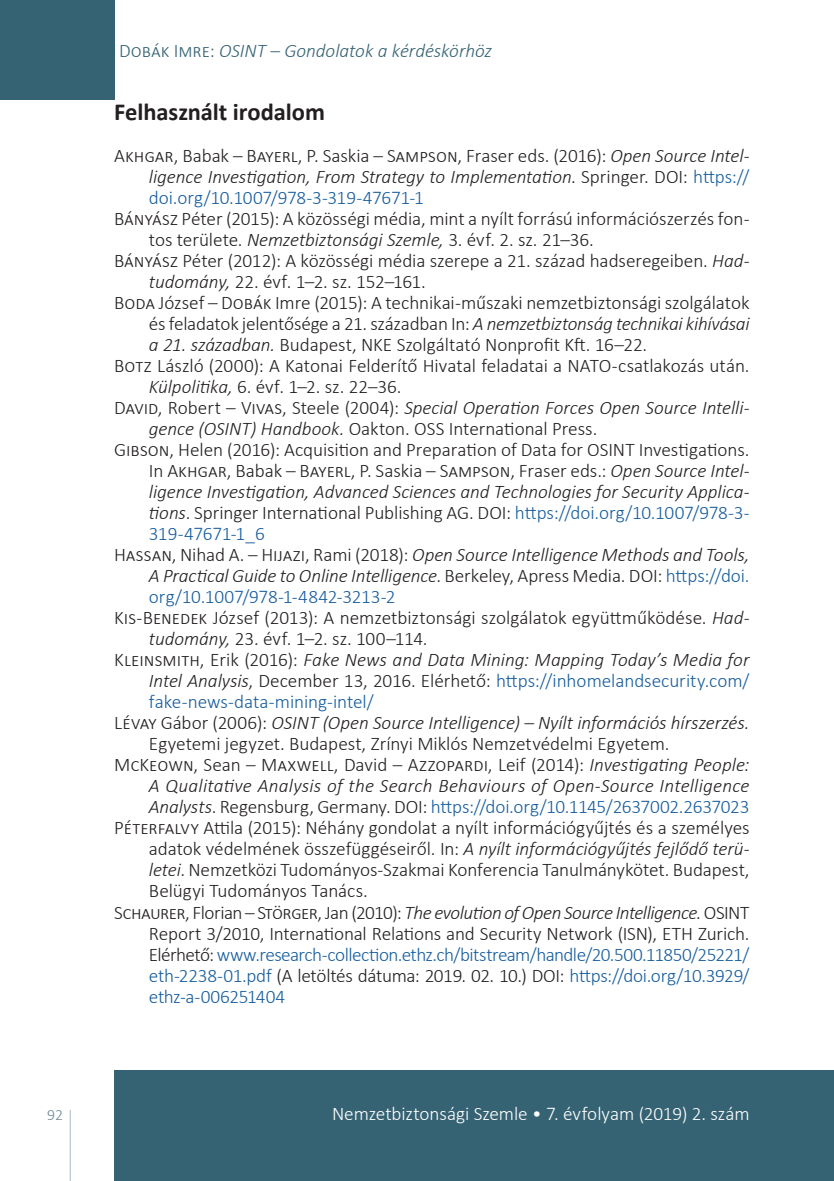
<style>
.page{position:relative;width:834px;height:1181px;background:#fff}
.page>*{position:absolute;margin:0;border:0;box-sizing:border-box;transform-origin:0 0}
.Head_1{font:700 24.5px "Calibri";letter-spacing:-.005em;color:#231f20}
._6__Bibliography_ite{font:300 19.25px/21px "Calibri";letter-spacing:-.005em;color:#231f20}
._6__Bibliography_ite-2{font:italic 300 19.25px/21px "Calibri";letter-spacing:.005em;color:#231f20;text-align:justify}
._6__Bibliography_ite-3{font:300 19.25px/21px "Calibri";letter-spacing:-.005em;color:#175d9e;text-align:justify}
.t1{font:300 19.25px "Calibri";letter-spacing:-.005em;color:#fff}
.t2{font:italic 300 19.25px "Calibri";letter-spacing:-.005em;color:#366374}
.t3{font:300 15.75px "Calibri";color:#6c8694}
.s1{font-style:normal}
.s2{font-style:italic}
.s3{color:#175d9e}
.s4{font-style:normal;color:#175d9e}
.s5{color:#231f20}
.s6{font-style:italic;color:#231f20}
</style>
<div class="page">
<svg style="left:69px;top:1110px;width:2px;height:71px"></svg>
<div style="left:114px;top:1070px;width:719px;height:111px;background:#366374"></div>
<div style="left:0;top:0;width:114px;height:99px;background:#366374"></div>
<p class="t2" style="left:119px;top:39px;width:374px"><span class="s1">Dobák Imre:</span> OSINT – Gondolatok a kérdéskörhöz</p>
<p class="Head_1" style="left:114px;top:95px;width:212px">Felhasznált irodalom</p>
<p class="_6__Bibliography_ite" style="left:149px;top:145px;width:602px;text-align:justify;text-indent:-35px">Akhgar, Babak – Bayerl, P. Saskia – Sampson, Fraser eds. (2016): <span class="s2">Open Source Intel&shy;ligence Investigation, From Strategy to Implementation</span>. Springer. DOI: <span class="s3">https:// doi.org/10.1007/978-3-319-47671-1</span></p>
<p class="_6__Bibliography_ite" style="left:149px;top:208px;width:602px;text-indent:-35px">Bányász Péter (2015): A közösségi média, mint a nyílt forrású információszerzés fon&shy;tos területe. <span class="s2">Nemzetbiztonsági Szemle,</span> 3. évf. 2. sz. 21–36.</p>
<p class="_6__Bibliography_ite" style="left:149px;top:250px;width:602px;text-indent:-35px">Bányász Péter (2012): A közösségi média szerepe a 21. század hadseregeiben. <span class="s2">Had&shy;tudomány,</span> 22. évf. 1–2. sz. 152–161.</p>
<p class="_6__Bibliography_ite" style="left:149px;top:292px;width:602px;text-align:justify;text-indent:-35px">Boda József – Dobák Imre (2015): A technikai-műszaki nemzetbiztonsági szolgálatok és feladatok jelentősége a 21. században In: <span class="s2">A nemzetbiztonság technikai kihívásai a 21. században.</span> Budapest, NKE Szolgáltató Nonprofit Kft. 16–22.</p>
<p class="_6__Bibliography_ite" style="left:149px;top:355px;width:602px;text-indent:-35px">Botz László (2000): A Katonai Felderítő Hivatal feladatai a NATO-csatlakozás után.<br><span class="s2">Külpolitika,</span> 6. évf. 1–2. sz. 22–36.</p>
<p class="_6__Bibliography_ite" style="left:149px;top:397px;width:602px;text-indent:-35px">David, Robert – Vivas, Steele (2004): <span class="s2">Special Operation Forces Open Source Intelli&shy;gence (OSINT) Handbook.</span> Oakton. OSS International Press.</p>
<p class="_6__Bibliography_ite" style="left:149px;top:439px;width:602px;text-align:justify;text-indent:-35px">Gibson, Helen (2016): Acquisition and Preparation of Data for OSINT Investigations.<br>In Akhgar, Babak – Bayerl, P. Saskia – Sampson, Fraser eds.: <span class="s2">Open Source Intel&shy;ligence Investigation, Advanced Sciences and Technologies for Security Applica&shy;tions</span>. Springer International Publishing AG. DOI: <span class="s3">https://doi.org/10.1007/978-3- 319-47671-1_6</span></p>
<p class="_6__Bibliography_ite-2" style="left:149px;top:544px;width:602px;text-indent:-35px"><span class="s1">Hassan, Nihad A. – Hijazi, Rami (2018):</span> Open Source Intelligence Methods and Tools, A Practical Guide to Online Intelligence<span class="s1">. Berkeley, Apress Media. DOI:</span> <span class="s4">https://doi. org/10.1007/978-1-4842-3213-2</span></p>
<p class="_6__Bibliography_ite" style="left:149px;top:607px;width:602px;text-indent:-35px">Kis-Benedek József (2013): A nemzetbiztonsági szolgálatok együttműködése. <span class="s2">Had&shy;tudomány,</span> 23. évf. 1–2. sz. 100–114.</p>
<p class="_6__Bibliography_ite-3" style="left:149px;top:649px;width:602px;text-indent:-35px"><span class="s5">Kleinsmith, Erik (2016):</span> <span class="s6">Fake News and Data Mining: Mapping Today’s Media for Intel Analysis</span><span class="s5">, December 13, 2016. Elérhető:</span> https://inhomelandsecurity.com/ fake-news-data-mining-intel/</p>
<p class="_6__Bibliography_ite" style="left:149px;top:712px;width:602px;text-indent:-35px">Lévay Gábor (2006): <span class="s2">OSINT (Open Source Intelligence) – Nyílt információs hírszerzés.<br></span>Egyetemi jegyzet. Budapest, Zrínyi Miklós Nemzetvédelmi Egyetem.</p>
<p class="_6__Bibliography_ite-2" style="left:149px;top:754px;width:602px;text-indent:-35px"><span class="s1">McKeown, Sean – Maxwell, David – Azzopardi, Leif (2014):</span> Investigating People:<br>A Qualitative Analysis of the Search Behaviours of Open-Source Intelligence Analysts<span class="s1">. Regensburg, Germany. DOI:</span> <span class="s4">https://doi.org/10.1145/2637002.2637023</span></p>
<p class="_6__Bibliography_ite" style="left:149px;top:817px;width:602px;text-align:justify;text-indent:-35px">Péterfalvy Attila (2015): Néhány gondolat a nyílt információgyűjtés és a személyes adatok védelmének összefüggéseiről. In: <span class="s2">A nyílt információgyűjtés fejlődő terü&shy;letei</span>. Nemzetközi Tudományos-Szakmai Konferencia Tanulmánykötet. Budapest, Belügyi Tudományos Tanács.</p>
<p class="_6__Bibliography_ite" style="left:149px;top:901px;width:602px;text-align:justify;text-indent:-35px">Schaurer, Florian – Störger, Jan (2010): <span class="s2">The evolution of Open Source Intelligence.</span> OSINT Report 3/2010, International Relations and Security Network (ISN), ETH Zurich.<br>Elérhető: <span class="s3">www.research-collection.ethz.ch/bitstream/handle/20.500.11850/25221/ eth-2238-01.pdf</span> (A letöltés dátuma: 2019. 02. 10.) DOI: <span class="s3">https://doi.org/10.3929/ ethz-a-006251404</span></p>
<p class="t3" style="left:47px;top:1105px;width:17px">92</p>
<p class="t1" style="left:332px;top:1102px;width:419px">Nemzetbiztonsági Szemle • 7. évfolyam (2019) 2. szám</p>
</div>
